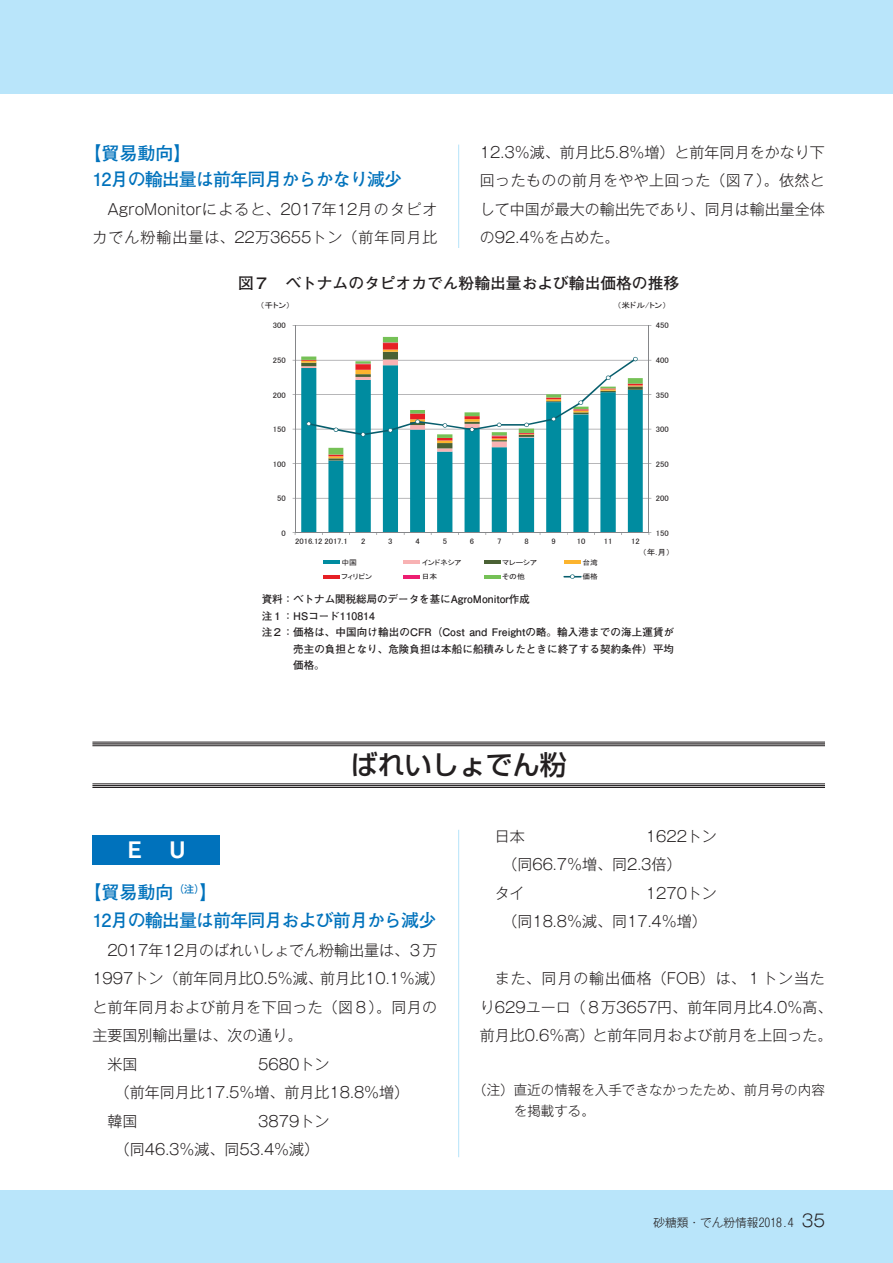
<style>
.page{position:relative;width:893px;height:1263px;background:#fff}
.page>*{position:absolute;margin:0;border:0;box-sizing:border-box;transform-origin:0 0}
.t1{font:500 27px "Shin Go Pr 5";color:#231f20}
.t2{font:21.3px "Rodin Pro B";color:#fff}
.t3{font:700 18px/28.5px "Futo Go B101 Pr 5";letter-spacing:-.05em;color:#0072bc}
.t4{font:700 15.75px "Futo Go B101 Pr 5";color:#231f20}
.t5{font:300 15px/28.5px "Gothic MB101 Pr 5";color:#231f20}
.t6{font:300 15px "Gothic MB101 Pr 5";letter-spacing:.025em;color:#231f20}
.t7{font:300 13.5px/21px "Gothic MB101 Pr 5";color:#231f20}
.t8{font:300 11.7px "Gothic MB101 Pr 5";color:#231f20}
.t9{font:700 10.5px "Futo Go B101 Pr 5";color:#231f20}
.t10{font:7.95px "MS P Gothic";color:#231f20;scale:1.09 1}
.t11{font:7.2px "MS P Gothic";letter-spacing:-.005em;color:#231f20;scale:1.09 1}
.s1{font-size:16.95px}
</style>
<div class="page">
<div style="left:0;top:1191px;width:893px;height:72px;background:#b9e5fa"></div>
<div style="left:0;top:0;width:893px;height:94px;background:#b9e5fa"></div>
<hr style="left:458px;top:145px;width:1px;height:1012px;background:#b9e5fa">
<div style="left:92px;top:248px;width:732px;height:468px;background:#fff"></div>
<hr style="left:295px;top:498px;width:354px;height:1px;background:#858689">
<hr style="left:295px;top:463px;width:354px;height:1px;background:#858689">
<hr style="left:295px;top:429px;width:354px;height:1px;background:#858689">
<hr style="left:295px;top:394px;width:354px;height:1px;background:#858689">
<hr style="left:295px;top:360px;width:354px;height:1px;background:#858689">
<hr style="left:295px;top:325px;width:354px;height:1px;background:#858689">
<svg style="left:301px;top:460px;width:342px;height:72px;fill:#008ca0"></svg>
<hr style="left:649px;top:325px;width:1px;height:208px;background:#858689">
<hr style="left:295px;top:325px;width:1px;height:208px;background:#858689">
<hr style="left:295px;top:532px;width:354px;height:1px;background:#858689">
<svg style="left:301px;top:337px;width:342px;height:123px"></svg>
<hr style="left:323px;top:560px;width:16px;height:4px;background:#008ca0">
<hr style="left:403px;top:560px;width:17px;height:4px;background:#f8b2b3">
<hr style="left:484px;top:560px;width:16px;height:4px;background:#4a6134">
<hr style="left:564px;top:560px;width:17px;height:4px;background:#fcb42e">
<hr style="left:323px;top:575px;width:16px;height:3px;background:#e62025">
<hr style="left:403px;top:575px;width:17px;height:3px;background:#ed1d71">
<hr style="left:484px;top:575px;width:16px;height:3px;background:#75c156">
<svg style="left:563px;top:574px;width:19px;height:5px"></svg>
<div style="left:92px;top:835px;width:128px;height:30px;background:#0072bc"></div>
<div style="left:92px;top:716px;width:733px;height:114px;background:#fff"></div>
<hr style="left:92px;top:742px;width:733px;height:4px;background:#8c8a8a">
<div style="left:92px;top:783px;width:733px;height:5px;background:#b8b7b7"></div>
<hr style="left:92px;top:742px;width:733px;height:1px;background:#231f20">
<hr style="left:92px;top:743px;width:733px;height:1px;background:#231f20">
<hr style="left:92px;top:745px;width:733px;height:1px;background:#231f20">
<hr style="left:92px;top:783px;width:733px;height:1px;background:#231f20">
<hr style="left:92px;top:785px;width:733px;height:1px;background:#231f20">
<hr style="left:92px;top:787px;width:733px;height:1px;background:#231f20">
<p class="t3" style="left:92px;top:139px;width:311px;line-height:25.8px;text-indent:-9px">【貿易動向】<br>12月の輸出量は前年同月からかなり減少</p>
<p class="t5" style="left:92px;top:194px;width:347px;text-align:right">AgroMonitorによると、2017年12月のタピオカでん粉輸出量は、22万3655トン（前年同月比</p>
<p class="t5" style="left:480px;top:137px;width:346px;text-align:justify">12.3％減、前月比5.8％増）と前年同月をかなり下回ったものの前月をやや上回った（図７）。依然として中国が最大の輸出先であり、同月は輸出量全体の92.4％を占めた。</p>
<p class="t4" style="left:238px;top:271px;width:443px">図７　ベトナムのタピオカでん粉輸出量および輸出価格の推移</p>
<p class="t10" style="left:260px;top:301px;width:29px">（千トン）</p>
<p class="t10" style="left:617px;top:301px;width:47px">（米ドル/トン）</p>
<p class="t10" style="left:273px;top:322px;width:13px">300</p>
<p class="t10" style="left:656px;top:322px;width:13px">450</p>
<p class="t10" style="left:273px;top:356px;width:13px">250</p>
<p class="t10" style="left:656px;top:356px;width:13px">400</p>
<p class="t10" style="left:273px;top:391px;width:13px">200</p>
<p class="t10" style="left:656px;top:391px;width:13px">350</p>
<p class="t10" style="left:273px;top:425px;width:13px">150</p>
<p class="t10" style="left:656px;top:425px;width:13px">300</p>
<p class="t10" style="left:273px;top:460px;width:13px">100</p>
<p class="t10" style="left:277px;top:494px;width:9px">50</p>
<p class="t10" style="left:656px;top:460px;width:13px">250</p>
<p class="t10" style="left:656px;top:494px;width:13px">200</p>
<p class="t10" style="left:282px;top:529px;width:5px">0</p>
<p class="t10" style="left:295px;top:537px;width:50px">2016.12 2017.1</p>
<p class="t10" style="left:361px;top:537px;width:5px">2</p>
<p class="t10" style="left:388px;top:537px;width:5px">3</p>
<p class="t10" style="left:415px;top:537px;width:5px">4</p>
<p class="t10" style="left:443px;top:537px;width:5px">5</p>
<p class="t10" style="left:470px;top:537px;width:5px">6</p>
<p class="t10" style="left:497px;top:537px;width:5px">7</p>
<p class="t10" style="left:524px;top:537px;width:5px">8</p>
<p class="t10" style="left:552px;top:537px;width:5px">9</p>
<p class="t10" style="left:577px;top:537px;width:9px">10</p>
<p class="t10" style="left:604px;top:537px;width:9px">11</p>
<p class="t10" style="left:631px;top:537px;width:9px">12</p>
<p class="t10" style="left:656px;top:529px;width:13px">150</p>
<p class="t11" style="left:341px;top:558px;width:16px">中国</p>
<p class="t11" style="left:422px;top:558px;width:38px">インドネシア</p>
<p class="t11" style="left:502px;top:558px;width:34px">マレーシア</p>
<p class="t11" style="left:582px;top:558px;width:16px">台湾</p>
<p class="t11" style="left:341px;top:573px;width:30px">フィリピン</p>
<p class="t11" style="left:422px;top:573px;width:16px">日本</p>
<p class="t11" style="left:502px;top:573px;width:23px">その他</p>
<p class="t11" style="left:582px;top:573px;width:16px">価格</p>
<p class="t10" style="left:642px;top:548px;width:27px">（年.月）</p>
<p class="t9" style="left:262px;top:591px;width:270px">資料：ベトナム関税総局のデータを基にAgroMonitor作成</p>
<p class="t9" style="left:262px;top:607px;width:115px">注１：HSコード110814</p>
<p class="t9" style="left:262px;top:624px;width:414px">注２：価格は、中国向け輸出のCFR（Cost and Freightの略。輸入港までの海上運賃が</p>
<p class="t9" style="left:293px;top:640px;width:382px">売主の負担となり、危険負担は本船に船積みしたときに終了する契約条件）平均</p>
<p class="t9" style="left:293px;top:657px;width:33px">価格。</p>
<h1 class="t1" style="left:351px;top:743px;width:218px">ばれいしょでん粉</h1>
<h2 class="t2" style="left:124px;top:835px;width:65px">Ｅ　Ｕ</h2>
<p class="t3" style="left:92px;top:877px;width:346px;text-indent:-9px">【貿易動向<sup>（注）</sup>】<br>12月の輸出量は前年同月および前月から減少</p>
<p class="t5" style="left:107px;top:935px;width:331px">2017年12月のばれいしょでん粉輸出量は、３万</p>
<p class="t5" style="left:92px;top:963px;width:354px">1997トン（前年同月比0.5％減、前月比10.1％減）</p>
<p class="t6" style="left:92px;top:995px;width:346px">と前年同月および前月を下回った（図８）。同月の</p>
<p class="t5" style="left:92px;top:1020px;width:211px">主要国別輸出量は、次の通り。</p>
<p class="t5" style="left:107px;top:1049px;width:31px">米国</p>
<p class="t5" style="left:107px;top:1049px;width:303px;text-indent:151px">5680トン<br>　（前年同月比17.5％増、前月比18.8％増）韓国</p>
<p class="t5" style="left:107px;top:1106px;width:223px;text-indent:151px">3879トン　（同46.3％減、同53.4％減）</p>
<p class="t5" style="left:495px;top:821px;width:31px">日本</p>
<p class="t5" style="left:495px;top:821px;width:224px;text-indent:151px">1622トン　（同66.7％増、同2.3倍）<br>タイ</p>
<p class="t5" style="left:495px;top:878px;width:224px;text-indent:151px">1270トン　（同18.8％減、同17.4％増）</p>
<p class="t5" style="left:480px;top:963px;width:354px;text-align:center">また、同月の輸出価格（FOB）は、１トン当たり629ユーロ（８万3657円、前年同月比4.0％高、前月比0.6％高）と前年同月および前月を上回った。</p>
<p class="t7" style="left:514px;top:1078px;width:312px;text-indent:-41px">（注）直近の情報を入手できなかったため、前月号の内容を掲載する。</p>
<p class="t8" style="left:653px;top:1212px;width:173px">砂糖類・でん粉情報2018.4 <span class="s1">35</span></p>
</div>
